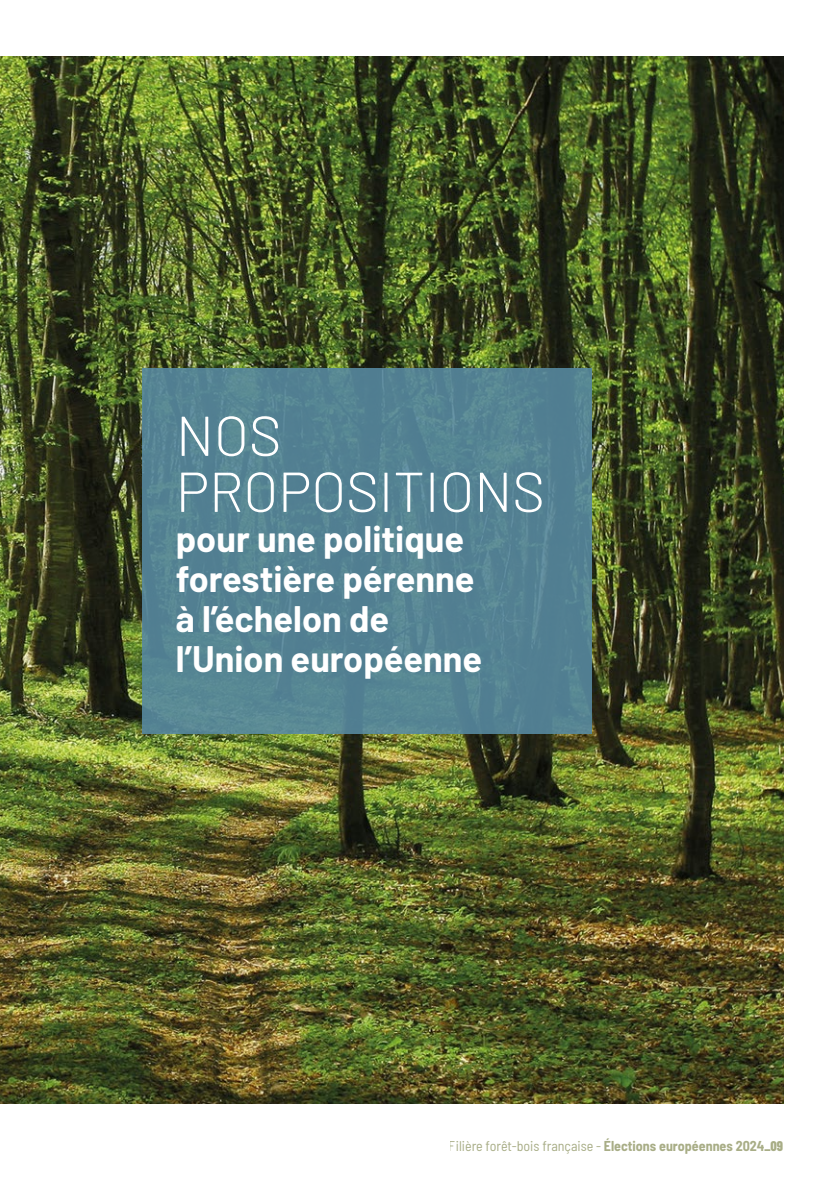
<style>
.page{position:relative;width:840px;height:1191px;background:#fff}
.page>*{position:absolute;margin:0;border:0;box-sizing:border-box;transform-origin:0 0}
.t1{font:300 56px/56px "Barlow";color:#fff}
.t2{font:700 36px/40px "Barlow";color:#fff}
.t3{font:semi-condensed 14px "Barlow";color:#a8ad86}
.s1{font-weight:700}
.s2{font-family:"Barlow Condensed";font-weight:800;font-stretch:normal}
</style>
<div class="page">
<img style="left:0;top:57px;width:782px;height:1046px">
<div style="left:142px;top:369px;width:449px;height:364px;background:#548292"></div>
<h1 class="t1" style="left:176px;top:408px;width:370px">NOS<br>PROPOSITIONS</h1>
<p class="t2" style="left:176px;top:522px;width:307px">pour une politique forestière pérenne à l’échelon de l’Union européenne</p>
<p class="t3" style="left:448px;top:1141px;width:335px">Filière forêt-bois française - <span class="s1">Élections européennes 2024</span><span class="s2">_09</span></p>
</div>
